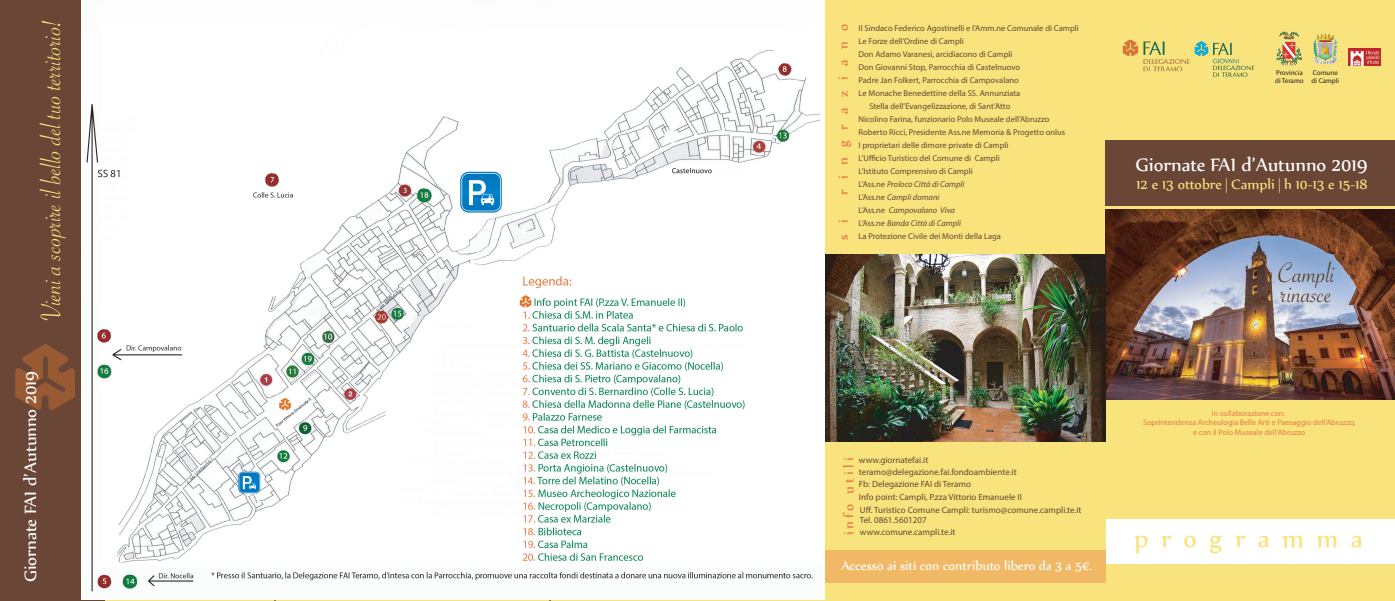
<style>
.page{position:relative;width:1395px;height:601px;background:#f8e37c}
.page>*{position:absolute;margin:0;border:0;box-sizing:border-box;transform-origin:0 0}
.t1{font:30px "Savoye Let Plain";color:#f8e37c}
.t2{font:30px "Savoye Let Plain";color:#563818}
.t3{font:30px "Nyala";letter-spacing:.42em;color:#f8e37c}
.t4{font:22px "Nyala";color:#fff}
.t5{font:20px "Nyala";color:#fff}
.t6{font:16.5px "Nyala";letter-spacing:.005em;color:#f8e37c}
.t7{font:16px "Nyala";letter-spacing:.66em;color:#e87944}
.t8{font:16px "Nyala";letter-spacing:.195em;color:#e87944}
.t9{font:16px "Nyala";letter-spacing:.64em;color:#e87944}
.t10{font:15px "Nyala";color:#fff}
.t11{font:9px/13px "Myriad Pro";color:#6a4636}
.t12{font:8.5px "Myriad Pro";color:#6a4636}
.t13{font:italic 8.5px "Myriad Pro";color:#6a4636}
.t14{font:8px/9.6px "Myriad Pro";color:#e87944;text-align:center}
.t15{font:7px/8.4px "Myriad Pro";color:#231f20}
.s1{font-style:normal}
</style>
<div class="page">
<hr style="left:274px;top:0;width:1px;height:601px;background:#231f20">
<hr style="left:549px;top:0;width:1px;height:601px;background:#231f20">
<div style="left:1106px;top:140px;width:289px;height:66px;background:#6a4636"></div>
<img style="left:1194px;top:41px;width:60px;height:36px">
<img style="left:1122px;top:39px;width:68px;height:33px">
<img style="left:1277px;top:32px;width:25px;height:33px">
<div style="left:1106px;top:519px;width:289px;height:45px;background:#fff"></div>
<img style="left:1106px;top:210px;width:289px;height:190px">
<div style="left:825px;top:550px;width:280px;height:32px;background:#f1b865"></div>
<img style="left:1348px;top:49px;width:32px;height:17px">
<img style="left:825px;top:254px;width:281px;height:187px">
<img style="left:1313px;top:33px;width:25px;height:31px">
<div style="left:0;top:0;width:105px;height:601px;background:#6a4636"></div>
<img style="left:82px;top:0;width:742px;height:600px">
<img style="left:15px;top:345px;width:60px;height:64px">
<h1 class="t1" style="left:40px;top:321px;width:304px;rotate:-90deg">Vieni a scoprire il bello del tuo territorio!</h1>
<h3 class="t5" style="left:21px;top:582px;width:213px;rotate:-90deg">Giornate FAI d’Autunno 2019</h3>
<h3 class="t7" style="left:836px;top:195px;width:173px;rotate:-90deg">ringraziano</h3>
<p class="t12" style="left:858px;top:23px;width:222px">Il Sindaco Federico Agostinelli e l’Amm.ne Comunale di Campli</p>
<p class="t12" style="left:858px;top:36px;width:107px">Le Forze dell’Ordine di Campli</p>
<p class="t12" style="left:858px;top:49px;width:155px">Don Adamo Varanesi, arcidiacono di Campli</p>
<p class="t12" style="left:858px;top:62px;width:163px">Don Giovanni Stop, Parrocchia di Castelnuovo</p>
<p class="t12" style="left:858px;top:75px;width:162px">Padre Jan Folkert, Parrocchia di Campovalano</p>
<p class="t12" style="left:858px;top:88px;width:163px">Le Monache Benedettine della SS. Annunziata</p>
<p class="t12" style="left:869px;top:101px;width:142px">Stella dell’Evangelizzazione, di Sant’Atto</p>
<p class="t12" style="left:858px;top:114px;width:192px">Nicolino Farina, funzionario Polo Museale dell’Abruzzo</p>
<p class="t12" style="left:858px;top:127px;width:208px">Roberto Ricci, Presidente Ass.ne Memoria &amp; Progetto onlus</p>
<p class="t12" style="left:858px;top:140px;width:151px">I proprietari delle dimore private di Campli</p>
<p class="t12" style="left:858px;top:153px;width:143px">L’Ufficio Turistico del Comune di Campli</p>
<p class="t12" style="left:858px;top:166px;width:116px">L’Istituto Comprensivo di Campli</p>
<p class="t13" style="left:858px;top:179px;width:107px"><span class="s1">L’Ass.ne</span> Proloco Città di Campli</p>
<p class="t13" style="left:858px;top:192px;width:83px"><span class="s1">L’Ass.ne</span> Campli domani</p>
<p class="t13" style="left:858px;top:205px;width:98px"><span class="s1">L’Ass.ne</span> Campovalano Viva</p>
<p class="t13" style="left:858px;top:218px;width:104px"><span class="s1">L’Ass.ne</span> Banda Città di Campli</p>
<h3 class="t9" style="left:836px;top:240px;width:21px;rotate:-90deg">s i</h3>
<p class="t12" style="left:858px;top:231px;width:144px">La Protezione Civile dei Monti della Laga</p>
<p class="t15" style="left:1275px;top:68px;width:30px">Provincia di Teramo</p>
<p class="t15" style="left:1311px;top:68px;width:29px">Comune di Campli</p>
<h2 class="t4" style="left:1135px;top:154px;width:234px">Giornate FAI d’Autunno 2019</h2>
<h3 class="t6" style="left:1136px;top:177px;width:233px">12 e 13 ottobre | Campli | h 10-13 e 15-18</h3>
<h1 class="t2" style="left:1278px;top:261px;width:58px">Campli</h1>
<h1 class="t2" style="left:1281px;top:281px;width:53px">rinasce</h1>
<p class="t11" style="left:859px;top:453px;width:71px">www.giornatefai.it</p>
<p class="t11" style="left:859px;top:477px;width:164px">Fb: Delegazione FAI di Teramo<br>Info point: Campli, P.zza Vittorio Emanuele II</p>
<h3 class="t8" style="left:841px;top:535px;width:79px;rotate:-90deg">info utili</h3>
<p class="t11" style="left:859px;top:465px;width:159px">teramo@delegazione.fai.fondoambiente.it</p>
<p class="t11" style="left:860px;top:504px;width:223px;line-height:10.8px">Uff. Turistico Comune Campli: turismo@comune.campli.te.it<br>Tel. 0861.5601207</p>
<p class="t11" style="left:860px;top:525px;width:97px">www.comune.campli.te.it</p>
<h3 class="t10" style="left:841px;top:559px;width:252px">Accesso ai siti con contributo libero da 3 a 5€.</h3>
<p class="t14" style="left:1143px;top:408px;width:214px">In collaborazione con:<br>Soprintendenza Archeologia Belle Arti e Paesaggio dell’Abruzzo, e con il Polo Museale dell’Abruzzo</p>
<h1 class="t3" style="left:1134px;top:524px;width:230px">programma</h1>
</div>
